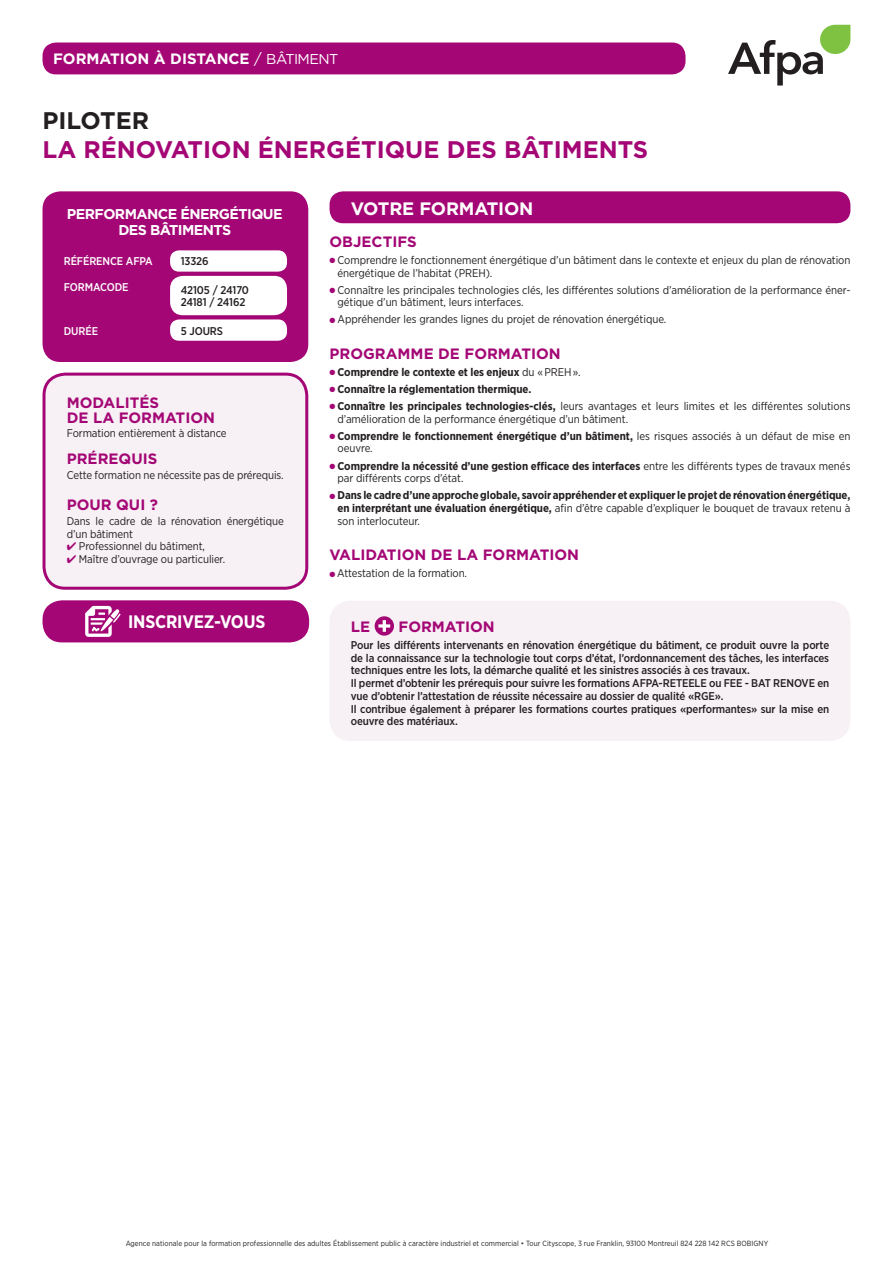
<style>
.page{position:relative;width:893px;height:1263px;background:#fff}
.page>*{position:absolute;margin:0;border:0;box-sizing:border-box;transform-origin:0 0}
.t1{font:700 24px "Gotham";color:#a40775}
.t2{font:700 24px "Gotham";color:#231f20}
.t3{font:700 18px "Gotham";letter-spacing:-.01em;color:#fff}
.t4{font:700 18px "Gotham Narrow";letter-spacing:-.01em;color:#fff}
.t5{font:700 15px/14.2px "Gotham";color:#a40775}
.t6{font:700 15px "Gotham";color:#fff}
.t7{font:700 14.25px/16.5px "Gotham";letter-spacing:-.04em;color:#fff;text-align:center}
.t8{font:11.25px/12.8px "Gotham Narrow";letter-spacing:-.005em;color:#231f20}
.t9{font:500 11.25px/12.8px "Gotham Narrow";letter-spacing:-.01em;color:#231f20}
.t10{font:700 11.25px/12.8px "Gotham Narrow";letter-spacing:-.005em;color:#231f20}
.t11{font:500 11.25px "Gotham Narrow";letter-spacing:-.01em;color:#fff}
.t12{font:7.5px "Gotham Narrow";letter-spacing:.005em;color:#231f20}
.s1{font-weight:400}
.s2{font-weight:400;font-size:14.25px}
.s3{color:#a40775}
.s4{font-weight:700}
</style>
<div class="page">
<div style="left:330px;top:601px;width:520px;height:140px;background:#f7f0f5;border-radius:21px"></div>
<svg style="left:728px;top:25px;width:122px;height:61px"></svg>
<div style="left:44px;top:374px;width:263px;height:214px;background:#f7f0f5;border-radius:21px"></div>
<div style="left:43px;top:373px;width:265px;height:217px;border:3px solid #a40775;border-radius:21px"></div>
<div style="left:43px;top:43px;width:642px;height:31px;background:#a40775;border-radius:14px"></div>
<div style="left:330px;top:191px;width:520px;height:32px;background:#a40775;border-radius:14px"></div>
<svg style="left:375px;top:616px;width:19px;height:20px"></svg>
<svg style="left:378px;top:620px;width:12px;height:12px"></svg>
<div style="left:43px;top:600px;width:266px;height:42px;background:#a40775;border-radius:20px"></div>
<svg style="left:85px;top:606px;width:36px;height:31px"></svg>
<div style="left:43px;top:191px;width:265px;height:171px;background:#a40775;border-radius:18px"></div>
<div style="left:170px;top:276px;width:117px;height:39px;background:#fff;border-radius:13px"></div>
<div style="left:170px;top:250px;width:117px;height:22px;background:#fff;border-radius:9px"></div>
<div style="left:170px;top:319px;width:117px;height:22px;background:#fff;border-radius:9px"></div>
<h3 class="t6" style="left:53px;top:49px;width:287px">FORMATION À DISTANCE <span class="s1">/</span> <span class="s2">BÂTIMENT</span></h3>
<h1 class="t2" style="left:43px;top:105px;width:108px">PILOTER</h1>
<h1 class="t1" style="left:43px;top:133px;width:607px">LA RÉNOVATION ÉNERGÉTIQUE DES BÂTIMENTS</h1>
<p class="t7" style="left:67px;top:205px;width:217px">PERFORMANCE ÉNERGÉTIQUE<br>DES BÂTIMENTS</p>
<p class="t11" style="left:64px;top:255px;width:91px">RÉFÉRENCE AFPA</p>
<p class="t9" style="left:181px;top:255px;width:29px">13326</p>
<p class="t11" style="left:64px;top:280px;width:65px">FORMACODE</p>
<p class="t11" style="left:64px;top:324px;width:34px">DURÉE</p>
<p class="t9" style="left:181px;top:324px;width:44px">5 jours</p>
<p class="t9" style="left:181px;top:283px;width:70px">42105 / 24170<br>24181 / 24162</p>
<h3 class="t5" style="left:67px;top:396px;width:93px;text-indent:49px">LITÉS<br>DE LA FORMATION</h3>
<p class="t8" style="left:67px;top:427px;width:161px">Formation entièrement à distance</p>
<h3 class="t5" style="left:67px;top:452px;width:42px">PRÉREQUIS</h3>
<p class="t8" style="left:67px;top:469px;width:218px">Cette formation ne nécessite pas de prérequis.</p>
<h3 class="t5" style="left:67px;top:497px;width:12px">POUR</h3>
<h3 class="t5" style="left:116px;top:497px;width:10px">QUI</h3>
<h3 class="t5" style="left:150px;top:497px;width:10px">?</h3>
<p class="t8" style="left:67px;top:514px;width:218px">Dans le cadre de la rénovation énergétique d’un bâtiment</p>
<p class="t8" style="left:67px;top:540px;width:140px"><span class="s3">✔</span> Professionnel du bâtiment,</p>
<p class="t8" style="left:67px;top:553px;width:160px"><span class="s3">✔</span> Maître d’ouvrage ou particulier.</p>
<h3 class="t5" style="left:67px;top:396px;width:13px">MODA</h3>
<h2 class="t4" style="left:128px;top:610px;width:139px">INSCRIVEZ-VOUS</h2>
<h2 class="t3" style="left:351px;top:196px;width:184px">VOTRE FORMATION</h2>
<h3 class="t5" style="left:330px;top:234px;width:11px">OBJECTIFS</h3>
<p class="t8" style="left:337px;top:253px;width:514px;text-indent:-8px"><span class="s3">●</span> Comprendre le fonctionnement énergétique d’un bâtiment dans le contexte et enjeux du plan de rénovation énergétique de l’habitat (PREH).</p>
<p class="t8" style="left:337px;top:283px;width:515px;text-indent:-8px"><span class="s3">●</span> Connaître les principales technologies clés, les différentes solutions d’amélioration de la performance éner&shy;gétique d’un bâtiment, leurs interfaces.</p>
<p class="t8" style="left:330px;top:313px;width:338px"><span class="s3">●</span> Appréhender les grandes lignes du projet de rénovation énergétique.</p>
<h3 class="t5" style="left:330px;top:346px;width:13px">PROGRAMME</h3>
<h3 class="t5" style="left:438px;top:346px;width:38px">DE FORMATION</h3>
<p class="t10" style="left:330px;top:366px;width:253px"><span class="s3">●</span> Comprendre le contexte et les enjeux <span class="s1">du «PREH».</span></p>
<p class="t10" style="left:330px;top:383px;width:203px"><span class="s3">●</span> Connaître la réglementation thermique.</p>
<p class="t8" style="left:337px;top:400px;width:514px;text-indent:-8px"><span class="s3">●</span> <span class="s4">Connaître les principales technologies-clés,</span> leurs avantages et leurs limites et les différentes solutions d’amélioration de la performance énergétique d’un bâtiment.</p>
<p class="t10" style="left:337px;top:429px;width:514px;text-indent:-8px"><span class="s3">●</span> Comprendre le fonctionnement énergétique d’un bâtiment, <span class="s1">les risques associés à un défaut de mise en oeuvre.</span></p>
<p class="t8" style="left:337px;top:459px;width:514px;text-indent:-8px"><span class="s3">●</span> <span class="s4">Comprendre la nécessité d’une gestion efficace des interfaces</span> entre les différents types de travaux menés par différents corps d’état.</p>
<p class="t10" style="left:337px;top:489px;width:514px;text-align:justify;text-indent:-8px"><span class="s3">●</span> Dans le cadre d’une approche globale, savoir appréhender et expliquer le projet de rénovation énergétique, en interprétant une évaluation énergétique, <span class="s1">afin d’être capable d’expliquer le bouquet de travaux retenu à son interlocuteur.</span></p>
<h3 class="t5" style="left:330px;top:548px;width:41px">VALIDATION</h3>
<h3 class="t5" style="left:431px;top:548px;width:64px">DE LA FORMATION</h3>
<p class="t8" style="left:330px;top:567px;width:139px"><span class="s3">●</span> Attestation de la formation.</p>
<h3 class="t5" style="left:351px;top:619px;width:19px">LE</h3>
<h3 class="t5" style="left:398px;top:619px;width:12px">FORMATION</h3>
<p class="t9" style="left:351px;top:638px;width:480px">Pour les différents intervenants en rénovation énergétique du bâtiment, ce produit ouvre la porte de la connaissance sur la technologie tout corps d’état, l’ordonnancement des tâches, les interfaces techniques entre les lots, la démarche qualité et les sinistres associés à ces travaux.<br>Il permet d’obtenir les prérequis pour suivre les formations AFPA-RETEELE ou FEE - BAT RENOVE en vue d’obtenir l’attestation de réussite nécessaire au dossier de qualité «RGE».<br>Il contribue également à préparer les formations courtes pratiques «performantes» sur la mise en oeuvre des matériaux.</p>
<p class="t12" style="left:126px;top:1238px;width:644px">Agence nationale pour la formation professionnelle des adultes Établissement public à caractère industriel et commercial • Tour Cityscope, 3 rue Franklin, 93100 Montreuil 824 228 142 RCS BOBIGNY</p>
</div>
